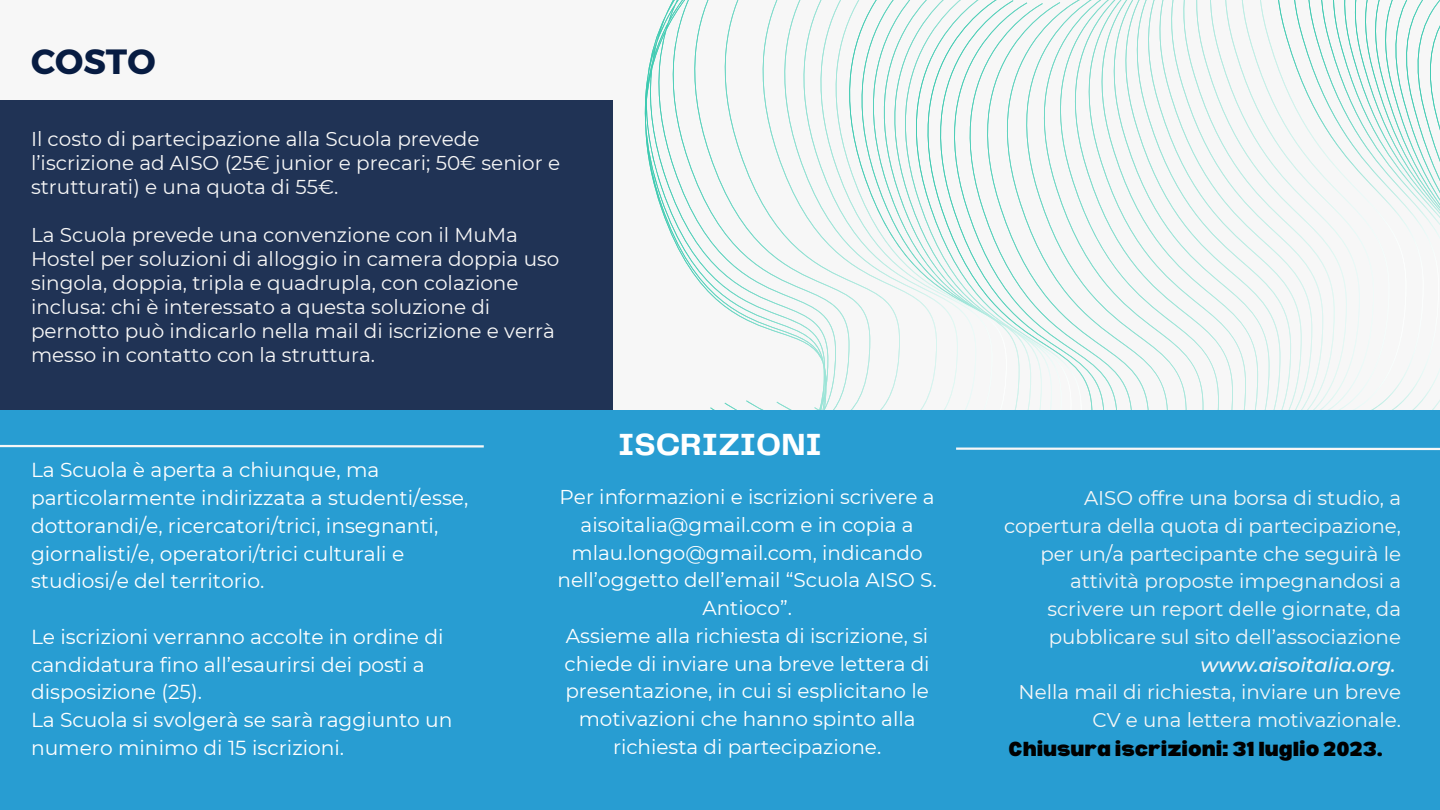
<style>
.page{position:relative;width:1440px;height:810px;background:#f7f7f7}
.page>*{position:absolute;margin:0;border:0;box-sizing:border-box;transform-origin:0 0}
.t1{font:700 35px "Montserrat";color:#071c42}
.t2{font:700 31.8px "Telegraf";color:#fff}
.t3{font:20.2px/27.8px "Montserrat";color:#fff}
.t4{font:20px/24px "Montserrat";color:#f7f7f7}
.t5{font:20px/27.8px "Montserrat";color:#fff;text-align:center}
.t6{font:19.9px/27.8px "Montserrat";color:#f7f7f7;text-align:right}
.t7{font:900 19.9px "Bernoru";color:#000}
.s1{font-weight:500;font-style:italic}
</style>
<div class="page">
<div style="left:0;top:100px;width:612px;height:314px;background:#203355"></div>
<svg style="left:645px;top:0;width:202px;height:410px"></svg>
<svg style="left:847px;top:0;width:67px;height:410px"></svg>
<svg style="left:914px;top:1px;width:11px;height:409px"></svg>
<svg style="left:925px;top:0;width:29px;height:410px"></svg>
<div style="left:0;top:410px;width:1440px;height:400px;background:#289dd2"></div>
<svg style="left:0;top:444px;width:484px;height:4px"></svg>
<svg style="left:954px;top:0;width:486px;height:451px"></svg>
<p class="t1" style="left:31px;top:39px;width:126px">COSTO</p>
<p class="t4" style="left:31px;top:127px;width:531px">Il costo di partecipazione alla Scuola prevede l’iscrizione ad AISO (25€ junior e precari; 50€ senior e strutturati) e una quota di 55€.</p>
<p class="t4" style="left:31px;top:223px;width:530px">La Scuola prevede una convenzione con il MuMa Hostel per soluzioni di alloggio in camera doppia uso singola, doppia, tripla e quadrupla, con colazione inclusa: chi è interessato a questa soluzione di pernotto può indicarlo nella mail di iscrizione e verrà messo in contatto con la struttura.</p>
<p class="t2" style="left:618px;top:431px;width:205px">ISCRIZIONI</p>
<p class="t3" style="left:31px;top:456px;width:439px">La Scuola è aperta a chiunque, ma particolarmente indirizzata a studenti/esse, dottorandi/e, ricercatori/trici, insegnanti, giornalisti/e, operatori/trici culturali e studiosi/e del territorio.</p>
<p class="t3" style="left:31px;top:623px;width:414px">Le iscrizioni verranno accolte in ordine di candidatura fino all’esaurirsi dei posti a disposizione (25).</p>
<p class="t3" style="left:31px;top:706px;width:423px">La Scuola si svolgerà se sarà raggiunto un numero minimo di 15 iscrizioni.</p>
<p class="t5" style="left:558px;top:483px;width:381px">Per informazioni e iscrizioni scrivere a aisoitalia@gmail.com e in copia a mlau.longo@gmail.com, indicando nell’oggetto dell’email “Scuola AISO S.<br>Antioco”.</p>
<p class="t5" style="left:565px;top:622px;width:367px">Assieme alla richiesta di iscrizione, si chiede di inviare una breve lettera di presentazione, in cui si esplicitano le motivazioni che hanno spinto alla richiesta di partecipazione.</p>
<p class="t6" style="left:1004px;top:484px;width:399px">AISO offre una borsa di studio, a copertura della quota di partecipazione, per un/a partecipante che seguirà le attività proposte impegnandosi a scrivere un report delle giornate, da pubblicare sul sito dell’associazione <span class="s1">www.aisoitalia.org.</span></p>
<p class="t6" style="left:1019px;top:678px;width:384px">Nella mail di richiesta, inviare un breve<br>CV e una lettera motivazionale.</p>
<p class="t7" style="left:1009px;top:737px;width:376px">Chiusura iscrizioni: 31 luglio 2023.</p>
</div>
